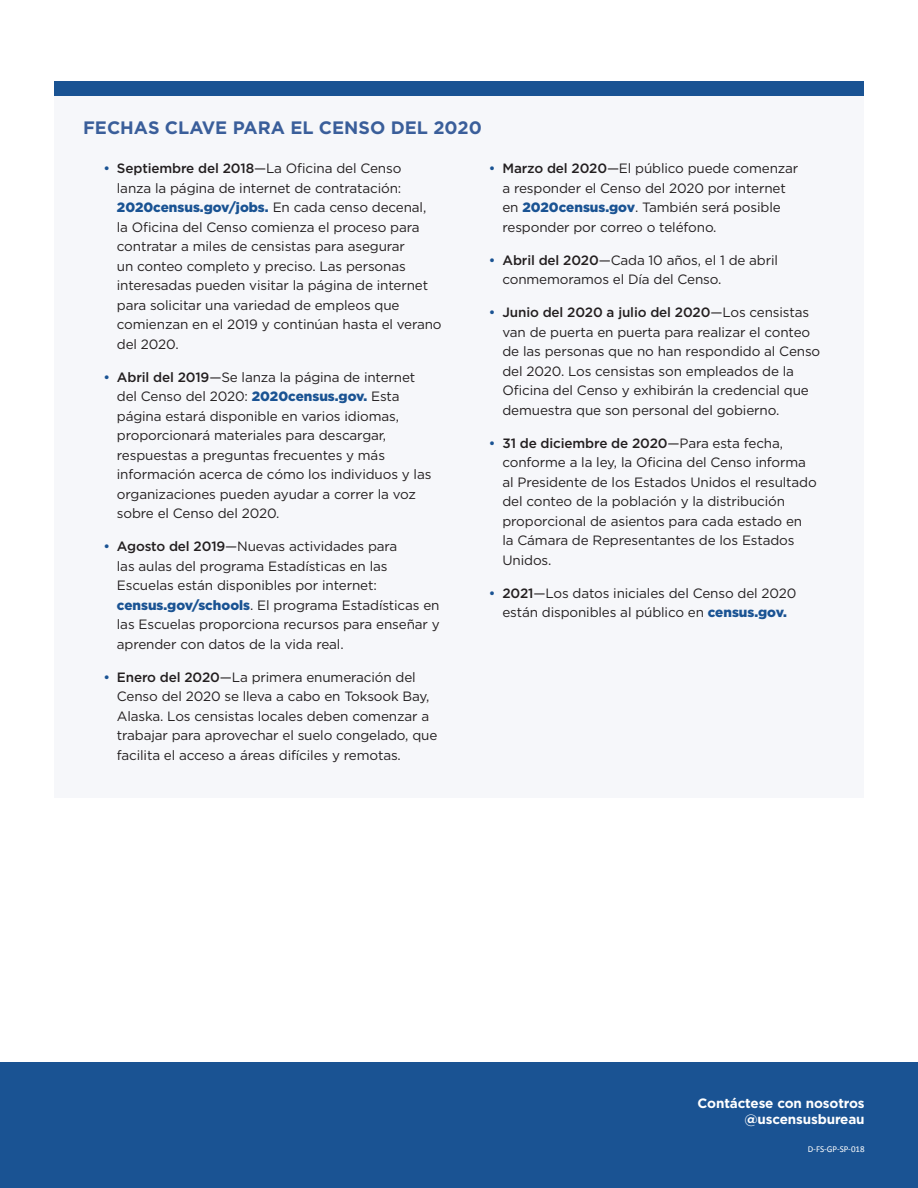
<style>
.page{position:relative;width:918px;height:1188px;background:#fff}
.page>*{position:absolute;margin:0;border:0;box-sizing:border-box;transform-origin:0 0}
.t1{font:700 18px "Gotham HTF";color:#3a5e9a}
.t2{font:13.5px/19.5px "Gotham HTF";letter-spacing:-.01em;color:#231f20}
.Body_Text{font:700 13.5px/16.5px "Gotham HTF";letter-spacing:-.01em;color:#fff;text-align:right}
.t3{font:9px "Calibri";color:#fff}
.s1{font-weight:500;color:#1a5393}
.s2{font-weight:500}
.s3{font-weight:900;color:#1a5393}
</style>
<div class="page">
<div style="left:0;top:1062px;width:918px;height:126px;background:#1a5393"></div>
<div style="left:54px;top:96px;width:810px;height:701px;background:#f6f7fa"></div>
<div style="left:54px;top:81px;width:810px;height:15px;background:#1a5393"></div>
<h2 class="t1" style="left:83px;top:117px;width:400px">FECHAS CLAVE PARA EL CENSO DEL 2020</h2>
<p class="t2" style="left:117px;top:159px;width:326px;text-indent:-14px"><span class="s1">•</span> <span class="s2">Septiembre del 2018</span>—La Oficina del Censo<br>lanza la página de internet de contratación:<br><span class="s3">2020census.gov/jobs.</span> En cada censo decenal,<br>la Oficina del Censo comienza el proceso para contratar a miles de censistas para asegurar<br>un conteo completo y preciso. Las personas interesadas pueden visitar la página de internet para solicitar una variedad de empleos que comienzan en el 2019 y continúan hasta el verano del 2020.</p>
<p class="t2" style="left:117px;top:367px;width:316px;text-indent:-14px"><span class="s1">•</span> <span class="s2">Abril del 2019</span>—Se lanza la página de internet del Censo del 2020: <span class="s3">2020census.gov.</span> Esta página estará disponible en varios idiomas, proporcionará materiales para descargar, respuestas a preguntas frecuentes y más información acerca de cómo los individuos y las organizaciones pueden ayudar a correr la voz sobre el Censo del 2020.</p>
<p class="t2" style="left:117px;top:537px;width:324px;text-indent:-14px"><span class="s1">•</span> <span class="s2">Agosto del 2019</span>—Nuevas actividades para<br>las aulas del programa Estadísticas en las Escuelas están disponibles por internet: <span class="s3">census.gov/schools</span>. El programa Estadísticas en las Escuelas proporciona recursos para enseñar y aprender con datos de la vida real.</p>
<p class="t2" style="left:117px;top:667px;width:322px;text-indent:-14px"><span class="s1">•</span> <span class="s2">Enero del 2020</span>—La primera enumeración del Censo del 2020 se lleva a cabo en Toksook Bay, Alaska. Los censistas locales deben comenzar a trabajar para aprovechar el suelo congelado, que facilita el acceso a áreas difíciles y remotas.</p>
<p class="t2" style="left:502px;top:159px;width:297px;text-indent:-14px"><span class="s1">•</span> <span class="s2">Marzo del 2020</span>—El público puede comenzar a responder el Censo del 2020 por internet en <span class="s3">2020census.gov</span>. También será posible responder por correo o teléfono.</p>
<p class="t2" style="left:502px;top:250px;width:277px;text-indent:-14px"><span class="s1">•</span> <span class="s2">Abril del 2020</span>—Cada 10 años, el 1 de abril conmemoramos el Día del Censo.</p>
<p class="t2" style="left:502px;top:303px;width:319px;text-indent:-14px"><span class="s1">•</span> <span class="s2">Junio del 2020 a julio del 2020</span>—Los censistas van de puerta en puerta para realizar el conteo de las personas que no han respondido al Censo del 2020. Los censistas son empleados de la Oficina del Censo y exhibirán la credencial que demuestra que son personal del gobierno.</p>
<p class="t2" style="left:502px;top:433px;width:316px;text-indent:-14px"><span class="s1">•</span> <span class="s2">31 de diciembre de 2020</span>—Para esta fecha, conforme a la ley, la Oficina del Censo informa al Presidente de los Estados Unidos el resultado del conteo de la población y la distribución proporcional de asientos para cada estado en la Cámara de Representantes de los Estados Unidos.</p>
<p class="t2" style="left:489px;top:583px;width:309px;text-align:center"><span class="s1">•</span> <span class="s2">2021</span>—Los datos iniciales del Censo del 2020 están disponibles al público en <span class="s3">census.gov.</span></p>
<p class="Body_Text" style="left:698px;top:1094px;width:169px">Contáctese con nosotros @uscensusbureau</p>
<p class="t3" style="left:808px;top:1143px;width:58px">D-FS-GP-SP-018</p>
</div>
